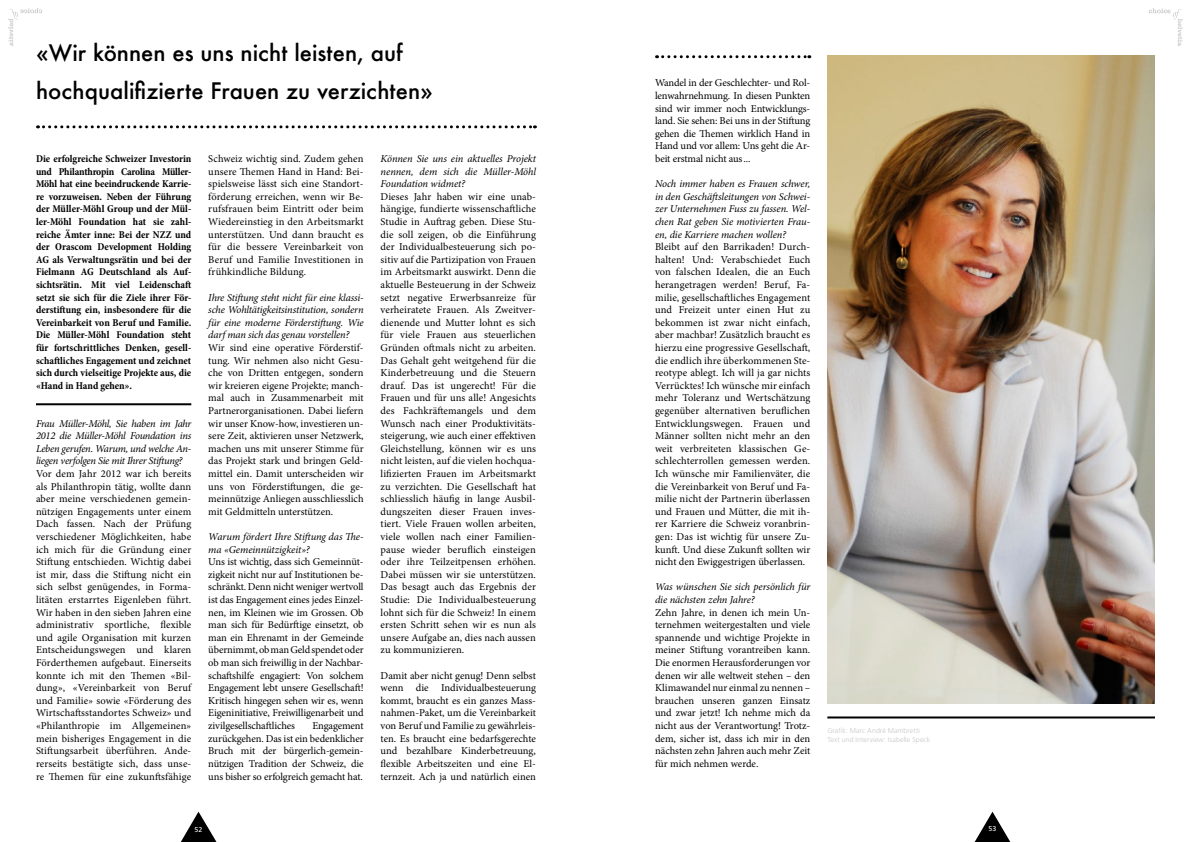
<style>
.page{position:relative;width:1191px;height:842px;background:#fff}
.page>*{position:absolute;margin:0;border:0;box-sizing:border-box;transform-origin:0 0}
.t1{font:500 22.1px/37.8px "Futura";color:#000}
.t2{font:10.5px/12.6px "Minion Pro";color:#000;text-align:justify}
.t3{font:italic 10.5px/12.6px "Minion Pro";letter-spacing:-.01em;color:#000;text-align:justify}
.t4{font:700 condensed 10.5px/12.6px "Minion Pro";color:#000;text-align:justify}
.t5{font:300 7px/8.4px "Frutiger";letter-spacing:.01em;color:#c6c6c6}
.t6{font:7px "Frutiger";color:#fff}
</style>
<div class="page">
<svg style="left:181px;top:812px;width:36px;height:30px"></svg>
<svg style="left:974px;top:812px;width:37px;height:30px"></svg>
<img style="left:827px;top:55px;width:328px;height:649px">
<hr style="left:36px;top:403px;width:155px;height:2px;background:#000">
<svg style="left:38px;top:125px;width:497px;height:3px"></svg>
<svg style="left:8px;top:8px;width:34px;height:38px"></svg>
<svg style="left:656px;top:55px;width:154px;height:3px"></svg>
<svg style="left:1149px;top:8px;width:33px;height:38px"></svg>
<hr style="left:827px;top:716px;width:328px;height:2px;background:#000">
<h1 class="t1" style="left:36px;top:34px;width:398px">«Wir können es uns nicht leisten, auf hochqualifizierte Frauen zu verzichten»</h1>
<p class="t4" style="left:36px;top:152px;width:157px">Die erfolgreiche Schweizer Investorin und Philanthropin Carolina Müller-Möhl hat eine beeindruckende Karrie&shy;re vorzuweisen. Neben der Führung der Müller-Möhl Group und der Mül&shy;ler-Möhl Foundation hat sie zahl&shy;reiche Ämter inne: Bei der NZZ und der Orascom Development Holding AG als Verwaltungsrätin und bei der Fielmann AG Deutschland als Auf&shy;sichtsrätin. Mit viel Leidenschaft setzt sie sich für die Ziele ihrer För&shy;derstiftung ein, insbesondere für die Vereinbarkeit von Beruf und Familie.<br>Die Müller-Möhl Foundation steht für fortschrittliches Denken, gesell&shy;schaftliches Engagement und zeichnet sich durch vielseitige Projekte aus, die «Hand in Hand gehen».</p>
<p class="t3" style="left:36px;top:417px;width:157px">Frau Müller-Möhl, Sie haben im Jahr 2012 die Müller-Möhl Foundation ins Leben gerufen. Warum, und welche An&shy;liegen verfolgen Sie mit Ihrer Stiftung?</p>
<p class="t2" style="left:36px;top:467px;width:157px">Vor dem Jahr 2012 war ich bereits als Philanthropin tätig, wollte dann aber meine verschiedenen gemein&shy;nützigen Engagements unter einem Dach fassen. Nach der Prüfung verschiedener Möglichkeiten, habe ich mich für die Gründung einer Stiftung entschieden. Wichtig dabei ist mir, dass die Stiftung nicht ein sich selbst genügendes, in Forma&shy;litäten erstarrtes Eigenleben führt.<br>Wir haben in den sieben Jahren eine administrativ sportliche, flexible und agile Organisation mit kurzen Entscheidungswegen und klaren Förderthemen aufgebaut. Einerseits konnte ich mit den Themen «Bil&shy;dung», «Vereinbarkeit von Beruf und Familie» sowie «Förderung des Wirtschaftsstandortes Schweiz» und «Philanthropie im Allgemeinen» mein bisheriges Engagement in die Stiftungsarbeit überführen. Ande&shy;rerseits bestätigte sich, dass unse&shy;re Themen für eine zukunftsfähige</p>
<p class="t2" style="left:208px;top:152px;width:157px">Schweiz wichtig sind. Zudem gehen unsere Themen Hand in Hand: Bei&shy;spielsweise lässt sich eine Standort&shy;förderung erreichen, wenn wir Be&shy;rufsfrauen beim Eintritt oder beim Wiedereinstieg in den Arbeitsmarkt unterstützen. Und dann braucht es für die bessere Vereinbarkeit von Beruf und Familie Investitionen in frühkindliche Bildung.</p>
<p class="t3" style="left:208px;top:291px;width:157px">Ihre Stiftung steht nicht für eine klassi&shy;sche Wohltätigkeitsinstitution, sondern für eine moderne Förderstiftung. Wie darf man sich das genau vorstellen?</p>
<p class="t2" style="left:208px;top:341px;width:157px">Wir sind eine operative Förderstif&shy;tung. Wir nehmen also nicht Gesu&shy;che von Dritten entgegen, sondern wir kreieren eigene Projekte; manch&shy;mal auch in Zusammenarbeit mit Partnerorganisationen. Dabei liefern wir unser Know-how, investieren un&shy;sere Zeit, aktivieren unser Netzwerk, machen uns mit unserer Stimme für das Projekt stark und bringen Geld&shy;mittel ein. Damit unterscheiden wir uns von Förderstiftungen, die ge&shy;meinnützige Anliegen ausschliesslich mit Geldmitteln unterstützen.</p>
<p class="t3" style="left:208px;top:530px;width:157px">Warum fördert Ihre Stiftung das The&shy;ma «Gemeinnützigkeit»?</p>
<p class="t2" style="left:208px;top:556px;width:157px">Uns ist wichtig, dass sich Gemeinnüt&shy;zigkeit nicht nur auf Institutionen be&shy;schränkt. Denn nicht weniger wertvoll ist das Engagement eines jedes Einzel&shy;nen, im Kleinen wie im Grossen. Ob man sich für Bedürftige einsetzt, ob man ein Ehrenamt in der Gemeinde übernimmt, ob man Geld spendet oder ob man sich freiwillig in der Nachbar&shy;schaftshilfe engagiert: Von solchem Engagement lebt unsere Gesellschaft!<br>Kritisch hingegen sehen wir es, wenn Eigeninitiative, Freiwilligenarbeit und zivilgesellschaftliches</p>
<p class="t2" style="left:208px;top:719px;width:157px;text-indent:104px">Engagement zurückgehen. Das ist ein bedenklicher Bruch mit der bürgerlich-gemein&shy;nützigen Tradition der Schweiz, die uns bisher so erfolgreich gemacht hat.</p>
<p class="t3" style="left:381px;top:152px;width:157px">Können Sie uns ein aktuelles Projekt nennen, dem sich die Müller-Möhl Foundation widmet?</p>
<p class="t2" style="left:381px;top:190px;width:157px">Dieses Jahr haben wir eine unab&shy;hängige, fundierte wissenschaftliche Studie in Auftrag geben. Diese Stu&shy;die soll zeigen, ob die Einführung der Individualbesteuerung sich po&shy;sitiv auf die Partizipation von Frauen im Arbeitsmarkt auswirkt. Denn die aktuelle Besteuerung in der Schweiz setzt negative Erwerbsanreize für verheiratete Frauen. Als Zweitver&shy;dienende und Mutter lohnt es sich für viele Frauen aus steuerlichen Gründen oftmals nicht zu arbeiten.<br>Das Gehalt geht weitgehend für die Kinderbetreuung und die Steuern drauf. Das ist ungerecht! Für die Frauen und für uns alle! Angesichts des Fachkräftemangels und dem Wunsch nach einer Produktivitäts&shy;steigerung, wie auch einer effektiven Gleichstellung, können wir es uns nicht leisten, auf die vielen hochqua&shy;lifizierten Frauen im Arbeitsmarkt zu verzichten. Die Gesellschaft hat schliesslich häufig in lange Ausbil&shy;dungszeiten dieser Frauen inves&shy;tiert. Viele Frauen wollen arbeiten, viele wollen nach einer Familien&shy;pause wieder beruflich einsteigen oder ihre Teilzeitpensen erhöhen.<br>Dabei müssen wir sie unterstützen.<br>Das besagt auch das Ergebnis der Studie: Die Individualbesteuerung lohnt sich für die Schweiz! In einem ersten Schritt sehen wir es nun als unsere Aufgabe an, dies nach aussen zu kommunizieren.</p>
<p class="t2" style="left:381px;top:669px;width:157px">Damit aber nicht genug! Denn selbst wenn die Individualbesteuerung kommt, braucht es ein ganzes Mass&shy;nahmen-Paket, um die Vereinbarkeit von Beruf und Familie zu gewährleis&shy;ten. Es braucht eine bedarfsgerechte und bezahlbare Kinderbetreuung, flexible Arbeitszeiten und eine El&shy;ternzeit. Ach ja und natürlich einen</p>
<p class="t2" style="left:655px;top:77px;width:157px">Wandel in der Geschlechter- und Rol&shy;lenwahrnehmung. In diesen Punkten sind wir immer noch Entwicklungs&shy;land. Sie sehen: Bei uns in der Stiftung gehen die Themen wirklich Hand in Hand und vor allem: Uns geht die Ar&shy;beit erstmal nicht aus...</p>
<p class="t3" style="left:655px;top:178px;width:157px">Noch immer haben es Frauen schwer, in den Geschäftsleitungen von Schwei&shy;zer Unternehmen Fuss zu fassen. Wel&shy;chen Rat geben Sie motivierten Frau&shy;en, die Karriere machen wollen?</p>
<p class="t2" style="left:655px;top:241px;width:157px">Bleibt auf den Barrikaden! Durch&shy;halten! Und: Verabschiedet Euch von falschen Idealen, die an Euch herangetragen werden! Beruf, Fa&shy;milie, gesellschaftliches Engagement und Freizeit unter einen Hut zu bekommen ist zwar nicht einfach, aber machbar! Zusätzlich braucht es hierzu eine progressive Gesellschaft, die endlich ihre überkommenen Ste&shy;reotype ablegt. Ich will ja gar nichts Verrücktes! Ich wünsche mir einfach mehr Toleranz und Wertschätzung gegenüber alternativen beruflichen Entwicklungswegen. Frauen und Männer sollten nicht mehr an den weit verbreiteten klassischen Ge&shy;schlechterrollen gemessen werden.<br>Ich wünsche mir Familienväter, die die Vereinbarkeit von Beruf und Fa&shy;milie nicht der Partnerin überlassen und Frauen und Mütter, die mit ih&shy;rer Karriere die Schweiz voranbrin&shy;gen: Das ist wichtig für unsere Zu&shy;kunft. Und diese Zukunft sollten wir nicht den Ewiggestrigen überlassen.</p>
<p class="t3" style="left:655px;top:581px;width:157px">Was wünschen Sie sich persönlich für die nächsten zehn Jahre?</p>
<p class="t2" style="left:655px;top:606px;width:157px">Zehn Jahre, in denen ich mein Un&shy;ternehmen weitergestalten und viele spannende und wichtige Projekte in meiner Stiftung vorantreiben kann.<br>Die enormen Herausforderungen vor denen wir alle weltweit stehen – den Klimawandel nur einmal zu nennen – brauchen unseren ganzen Einsatz und zwar jetzt! Ich nehme mich da nicht aus der Verantwortung! Trotz&shy;dem, sicher ist, dass ich mir in den nächsten zehn Jahren auch mehr Zeit für mich nehmen werde.</p>
<p class="t5" style="left:827px;top:727px;width:104px">Grafik: Marc André Mambretti<br>Text und Interview: Isabelle Speck</p>
<p class="t6" style="left:195px;top:825px;width:9px">52</p>
<p class="t6" style="left:988px;top:824px;width:9px">53</p>
</div>
